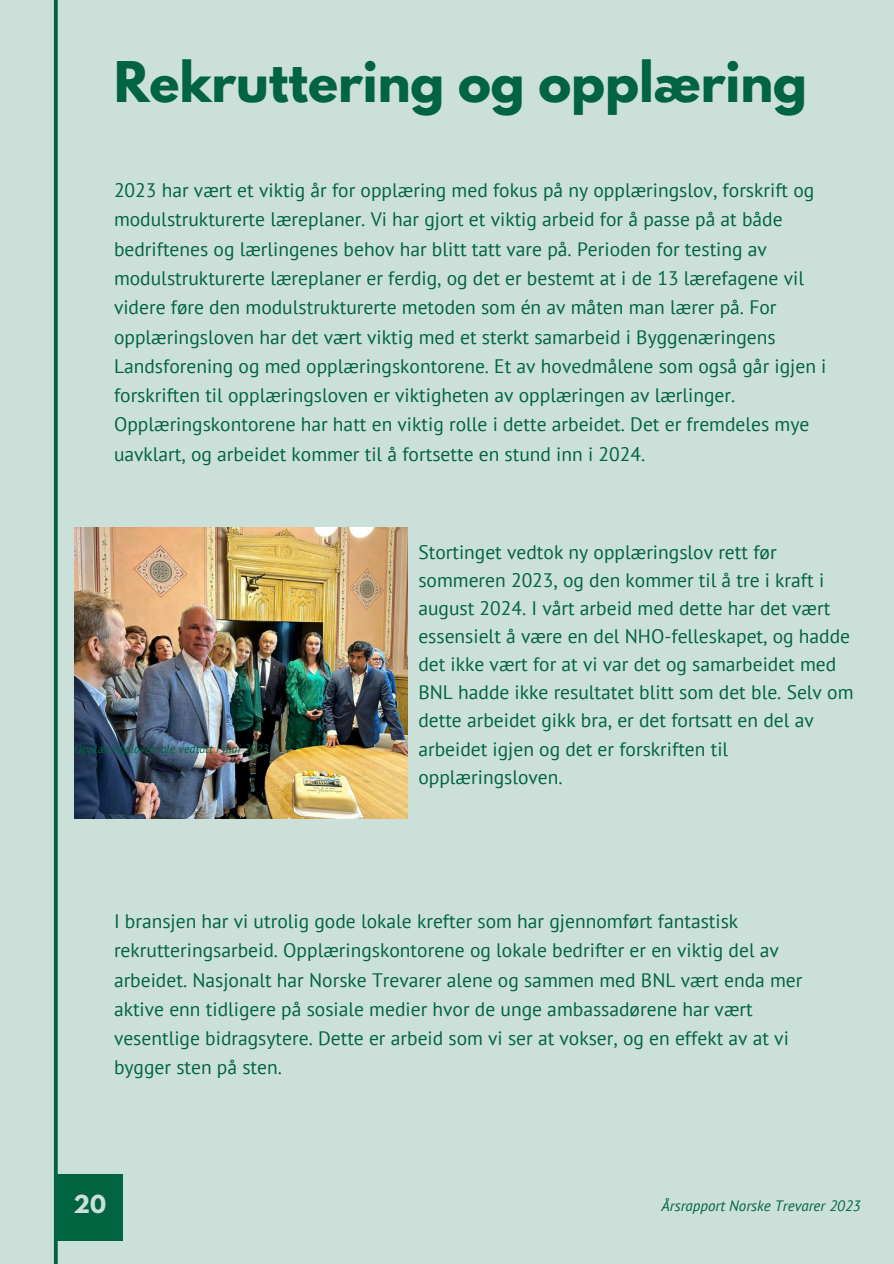
<style>
.page{position:relative;width:894px;height:1264px;background:#fff}
.page>*{position:absolute;margin:0;border:0;box-sizing:border-box;transform-origin:0 0}
.t1{font:700 49.65px "League Spartan";color:#016440}
.t2{font:700 21.9px "League Spartan";color:#cce0da}
.t3{font:19.5px/29.2px "PT Sans";color:#016440}
.t4{font:italic 15px "PT Sans";color:#016440}
.t5{font:italic 12px "PT Sans";color:#016440}
</style>
<div class="page">
<div style="left:0;top:0;width:893px;height:1263px;background:#cce0da"></div>
<svg style="left:53px;top:0;width:18px;height:1263px"></svg>
<div style="left:56px;top:1174px;width:66px;height:66px;background:#016440"></div>
<img style="left:74px;top:528px;width:333px;height:290px">
<h1 class="t1" style="left:114px;top:58px;width:694px">Rekruttering og opplæring</h1>
<p class="t3" style="left:114px;top:175px;width:713px">2023 har vært et viktig år for opplæring med fokus på ny opplæringslov, forskrift og modulstrukturerte læreplaner. Vi har gjort et viktig arbeid for å passe på at både bedriftenes og lærlingenes behov har blitt tatt vare på. Perioden for testing av modulstrukturerte læreplaner er ferdig, og det er bestemt at i de 13 lærefagene vil videre føre den modulstrukturerte metoden som én av måten man lærer på. For opplæringsloven har det vært viktig med et sterkt samarbeid i Byggenæringens Landsforening og med opplæringskontorene. Et av hovedmålene som også går igjen i forskriften til opplæringsloven er viktigheten av opplæringen av lærlinger.<br>Opplæringskontorene har hatt en viktig rolle i dette arbeidet. Det er fremdeles mye uavklart, og arbeidet kommer til å fortsette en stund inn i 2024.</p>
<p class="t5" style="left:74px;top:740px;width:198px">Opplæringsloven ble vedtatt i mai 2023.</p>
<p class="t3" style="left:418px;top:537px;width:436px;line-height:28.2px">Stortinget vedtok ny opplæringslov rett før sommeren 2023, og den kommer til å tre i kraft i august 2024. I vårt arbeid med dette har det vært essensielt å være en del NHO-felleskapet, og hadde det ikke vært for at vi var det og samarbeidet med BNL hadde ikke resultatet blitt som det ble. Selv om dette arbeidet gikk bra, er det fortsatt en del av arbeidet igjen og det er forskriften til opplæringsloven.</p>
<p class="t3" style="left:114px;top:906px;width:689px">I bransjen har vi utrolig gode lokale krefter som har gjennomført fantastisk rekrutteringsarbeid. Opplæringskontorene og lokale bedrifter er en viktig del av arbeidet. Nasjonalt har Norske Trevarer alene og sammen med BNL vært enda mer aktive enn tidligere på sosiale medier hvor de unge ambassadørene har vært vesentlige bidragsytere. Dette er arbeid som vi ser at vokser, og en effekt av at vi bygger sten på sten.</p>
<p class="t2" style="left:74px;top:1193px;width:34px">20</p>
<p class="t4" style="left:661px;top:1195px;width:201px">Årsrapport Norske Trevarer 2023</p>
</div>
